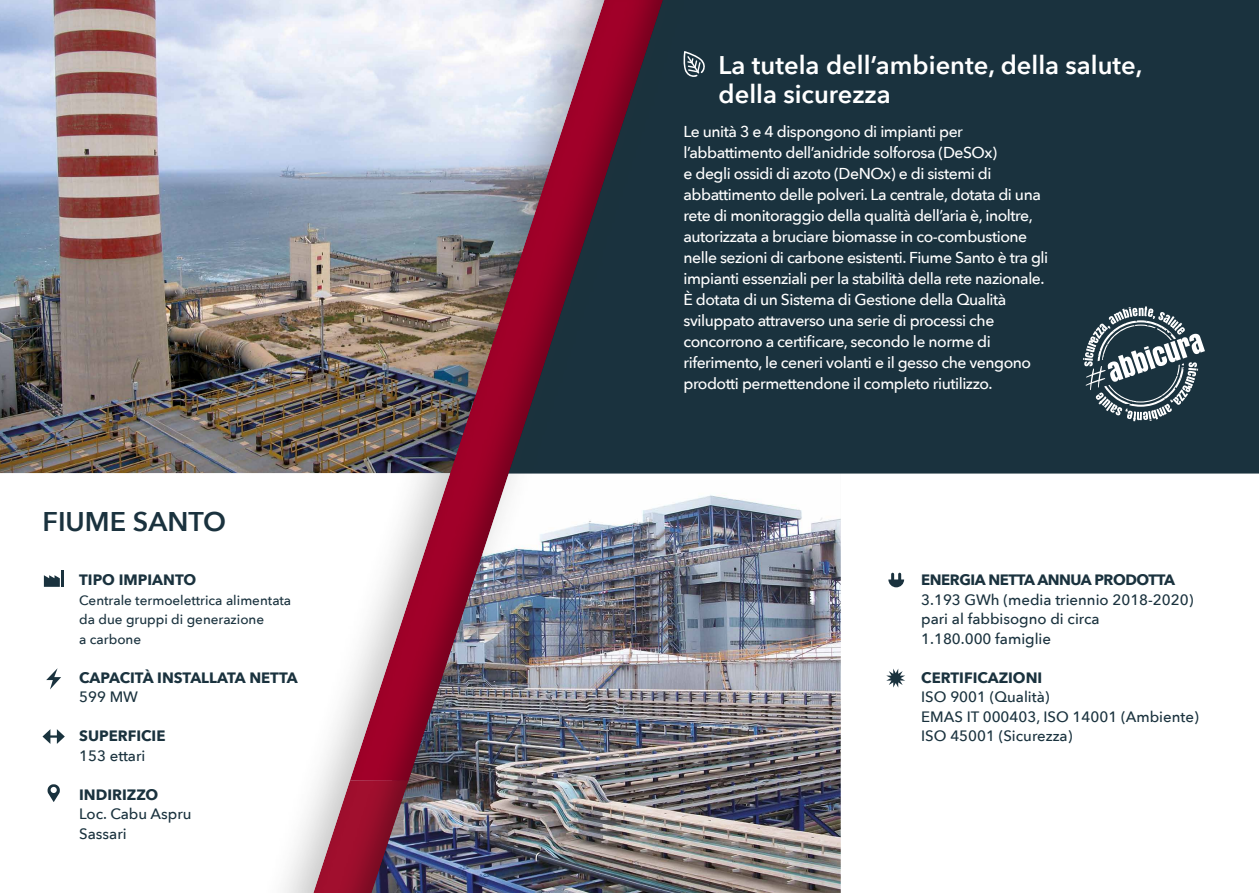
<style>
.page{position:relative;width:1259px;height:893px;background:#fff}
.page>*{position:absolute;margin:0;border:0;box-sizing:border-box;transform-origin:0 0}
.t1{font:600 27px "Avenir Next";color:#1a323e}
.t2{font:600 25.5px/28.5px "Avenir Next";color:#fff}
.t3{font:500 15.75px/21px "Avenir Next";letter-spacing:-.03em;color:#fff}
.t4{font:500 15px/19.5px "Avenir Next";color:#1a323e}
.t5{font:700 15px "Avenir Next";color:#1a323e}
.t6{font:700 15px "Avenir Next";letter-spacing:-.03em;color:#1a323e}
.t7{font:500 13.5px/19.5px "Avenir Next";color:#1a323e}
</style>
<div class="page">
<img style="left:0;top:0;width:257px;height:473px">
<svg style="left:46px;top:668px;width:15px;height:21px"></svg>
<svg style="left:44px;top:570px;width:19px;height:17px"></svg>
<img style="left:694px;top:495px;width:146px;height:398px">
<div style="left:694px;top:0;width:565px;height:474px;background:#1a323e"></div>
<svg style="left:886px;top:669px;width:19px;height:19px"></svg>
<svg style="left:48px;top:784px;width:12px;height:18px"></svg>
<svg style="left:694px;top:51px;width:12px;height:26px"></svg>
<svg style="left:888px;top:574px;width:16px;height:13px"></svg>
<svg style="left:1083px;top:306px;width:122px;height:115px"></svg>
<div style="left:257px;top:0;width:434px;height:893px;background:#333;opacity:.3"></div>
<div style="left:277px;top:0;width:417px;height:893px;background:#000;opacity:.3"></div>
<svg style="left:42px;top:729px;width:23px;height:15px"></svg>
<h1 class="t1" style="left:43px;top:498px;width:185px">FIUME SANTO</h1>
<p class="t5" style="left:79px;top:567px;width:118px">TIPO IMPIANTO</p>
<p class="t7" style="left:79px;top:590px;width:214px">Centrale termoelettrica alimentata da due gruppi di generazione<br>a carbone</p>
<p class="t5" style="left:79px;top:664px;width:220px">CAPACITÀ INSTALLATA NETTA</p>
<p class="t4" style="left:79px;top:687px;width:60px">599 MW</p>
<p class="t5" style="left:79px;top:723px;width:88px">SUPERFICIE</p>
<p class="t4" style="left:79px;top:745px;width:68px">153 ettari</p>
<p class="t5" style="left:79px;top:781px;width:81px">INDIRIZZO</p>
<p class="t4" style="left:79px;top:804px;width:114px">Loc. Cabu Aspru<br>Sassari</p>
<h2 class="t2" style="left:718px;top:50px;width:425px">La tutela dell’ambiente, della salute, della sicurezza</h2>
<p class="t3" style="left:683px;top:120px;width:366px">Le unità 3 e 4 dispongono di impianti per l’abbattimento dell’anidride solforosa (DeSOx)<br>e degli ossidi di azoto (DeNOx) e di sistemi di abbattimento delle polveri. La centrale, dotata di una rete di monitoraggio della qualità dell’aria è, inoltre, autorizzata a bruciare biomasse in co-combustione nelle sezioni di carbone esistenti. Fiume Santo è tra gli impianti essenziali per la stabilità della rete nazionale.<br>È dotata di un Sistema di Gestione della Qualità sviluppato attraverso una serie di processi che concorrono a certificare, secondo le norme di riferimento, le ceneri volanti e il gesso che vengono prodotti permettendone il completo riutilizzo.</p>
<p class="t6" style="left:921px;top:567px;width:255px">ENERGIA NETTA ANNUA PRODOTTA</p>
<p class="t4" style="left:921px;top:589px;width:274px">3.193 GWh (media triennio 2018-2020) pari al fabbisogno di circa<br>1.180.000 famiglie</p>
<p class="t5" style="left:921px;top:664px;width:123px">CERTIFICAZIONI</p>
<p class="t4" style="left:921px;top:687px;width:279px">ISO 9001 (Qualità)<br>EMAS IT 000403, ISO 14001 (Ambiente)<br>ISO 45001 (Sicurezza)</p>
</div>
